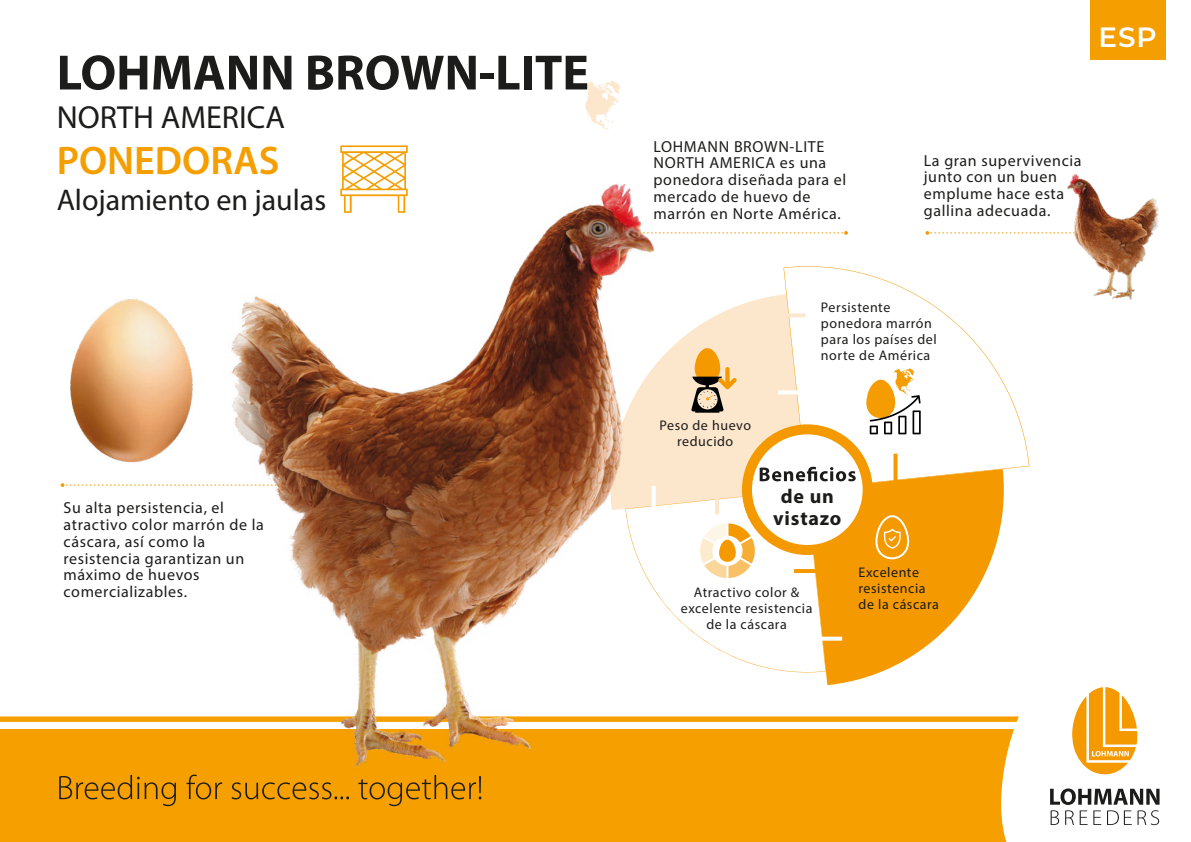
<style>
.page{position:relative;width:1191px;height:842px;background:#fff}
.page>*{position:absolute;margin:0;border:0;box-sizing:border-box;transform-origin:0 0}
.t1{font:700 50px "Myriad Pro";color:#1c1c1b}
.t2{font:600 40px "Myriad Pro";color:#f59e00}
.t3{font:32px "Myriad Pro";color:#1c1c1b}
.t4{font:30px "Myriad Pro";color:#1c1c1b}
.t5{font:600 27.8px "Montserrat";color:#fff}
.t6{font:700 20px/22px "Myriad Pro";letter-spacing:.04em;color:#1c1c1b;text-align:center}
.t7{font:16px/16.8px "Myriad Pro";letter-spacing:.04em;color:#1c1c1b}
.t8{font:14px/16px "Myriad Pro";letter-spacing:.04em;color:#1c1c1b}
</style>
<div class="page">
<svg style="left:673px;top:294px;width:110px;height:196px;background:#fde9d0"></svg>
<div style="left:0;top:729px;width:1142px;height:113px;background:#f59f00"></div>
<div style="left:0;top:717px;width:1142px;height:5px;background:#f59f00"></div>
<img style="left:70px;top:299px;width:123px;height:164px">
<img style="left:196px;top:184px;width:477px;height:600px">
<img style="left:1067px;top:174px;width:92px;height:126px">
<svg style="left:783px;top:266px;width:246px;height:203px"></svg>
<svg style="left:807px;top:469px;width:197px;height:216px;fill:#f49900"></svg>
<svg style="left:581px;top:81px;width:39px;height:49px"></svg>
<svg style="left:59px;top:775px;width:117px;height:31px"></svg>
<svg style="left:187px;top:774px;width:35px;height:25px"></svg>
<svg style="left:231px;top:782px;width:118px;height:17px"></svg>
<svg style="left:358px;top:775px;width:123px;height:31px"></svg>
<svg style="left:1001px;top:636px;width:159px;height:206px"></svg>
<svg style="left:340px;top:145px;width:68px;height:68px"></svg>
<svg style="left:61px;top:483px;width:219px;height:4px"></svg>
<svg style="left:640px;top:231px;width:208px;height:4px"></svg>
<svg style="left:925px;top:231px;width:149px;height:4px"></svg>
<div style="left:1089px;top:0;width:76px;height:60px;background:#f59e00"></div>
<svg style="left:747px;top:429px;width:120px;height:121px"></svg>
<div style="left:742px;top:424px;width:130px;height:131px;border:10px solid #f49900;border-radius:50%"></div>
<svg style="left:874px;top:513px;width:38px;height:47px;background:#f5ab2e"></svg>
<svg style="left:691px;top:348px;width:46px;height:65px;background:#cba872"></svg>
<hr style="left:771px;top:313px;width:34px;height:4px;background:#fde7cc">
<hr style="left:778px;top:390px;width:40px;height:4px;background:#fff">
<svg style="left:826px;top:637px;width:16px;height:4px"></svg>
<hr style="left:715px;top:480px;width:4px;height:34px;background:#fde7cc">
<svg style="left:651px;top:486px;width:4px;height:4px"></svg>
<hr style="left:794px;top:569px;width:54px;height:4px;background:#f49900">
<svg style="left:893px;top:454px;width:4px;height:34px"></svg>
<hr style="left:981px;top:426px;width:4px;height:41px;background:#fff">
<svg style="left:866px;top:368px;width:54px;height:66px"></svg>
<svg style="left:625px;top:490px;width:201px;height:182px"></svg>
<svg style="left:759px;top:467px;width:96px;height:14px"></svg>
<h1 class="t1" style="left:57px;top:40px;width:534px">LOHMANN BROWN-LITE</h1>
<h3 class="t3" style="left:57px;top:97px;width:230px">NORTH AMERICA</h3>
<h2 class="t2" style="left:57px;top:135px;width:224px">PONEDORAS</h2>
<h3 class="t4" style="left:57px;top:181px;width:271px">Alojamiento en jaulas</h3>
<p class="t7" style="left:64px;top:499px;width:202px">Su alta persistencia, el atractivo color marrón de la cáscara, así como la resistencia garantizan un máximo de huevos comercializables.</p>
<h3 class="t5" style="left:1098px;top:17px;width:60px">ESP</h3>
<p class="t7" style="left:653px;top:138px;width:194px">LOHMANN BROWN-LITE<br>NORTH AMERICA es una ponedora diseñada para el mercado de huevo de marrón en Norte América.</p>
<p class="t7" style="left:923px;top:152px;width:159px">La gran supervivencia junto con un buen emplume hace esta gallina adecuada.</p>
<p class="t8" style="left:821px;top:299px;width:117px">Persistente ponedora marrón para los países del norte de América</p>
<p class="t8" style="left:659px;top:417px;width:93px;text-align:center">Peso de huevo reducido</p>
<p class="t6" style="left:773px;top:485px;width:70px">de un vistazo</p>
<p class="t8" style="left:681px;top:584px;width:133px;text-align:center">Atractivo color &amp; excelente resistencia de la cáscara</p>
<p class="t8" style="left:858px;top:564px;width:82px">Excelente resistencia de la cáscara</p>
</div>
